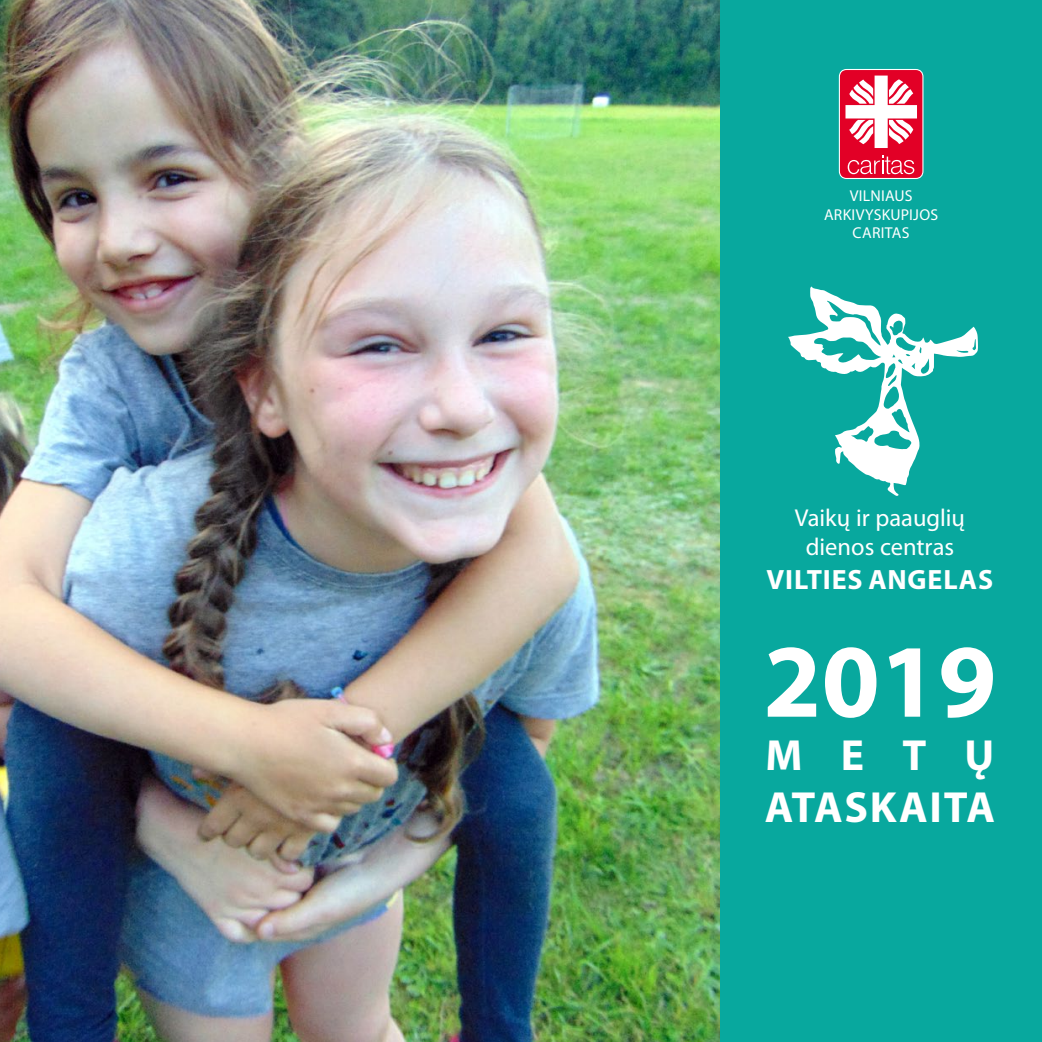
<style>
.page{position:relative;width:1042px;height:1042px;background:#fff}
.page>*{position:absolute;margin:0;border:0;box-sizing:border-box;transform-origin:0 0}
.t1{font:700 105px "Myriad Pro";color:#fff}
.t2{font:700 43.75px/52.5px "Myriad Pro";letter-spacing:.04em;color:#fff}
.t3{font:700 28px "Myriad Pro";letter-spacing:.03em;color:#fff}
.t4{font:24.5px/29.4px "Myriad Pro";color:#fff;text-align:center}
.t5{font:15.75px/18.9px "Myriad Pro";letter-spacing:.015em;color:#fff;text-align:center}
</style>
<div class="page">
<img style="left:0;top:0;width:720px;height:1042px">
<div style="left:720px;top:0;width:322px;height:1042px;background:#08a89e"></div>
<div style="left:839px;top:69px;width:84px;height:109px;background:#e20026;border-radius:7px"></div>
<div style="left:839px;top:69px;width:84px;height:110px;border:1px solid #fff;border-radius:7px"></div>
<svg style="left:845px;top:76px;width:72px;height:72px"></svg>
<svg style="left:847px;top:155px;width:67px;height:19px"></svg>
<svg style="left:788px;top:286px;width:190px;height:210px"></svg>
<p class="t5" style="left:824px;top:186px;width:116px">VILNIAUS<br>ARKIVYSKUPIJOS<br>CARITAS</p>
<h3 class="t4" style="left:795px;top:502px;width:172px">Vaikų ir paauglių dienos centras</h3>
<h3 class="t3" style="left:766px;top:561px;width:228px">VILTIES ANGELAS</h3>
<h1 class="t1" style="left:763px;top:613px;width:235px">2019</h1>
<h2 class="t2" style="left:765px;top:727px;width:232px">METŲ<br>ATASKAITA</h2>
</div>
